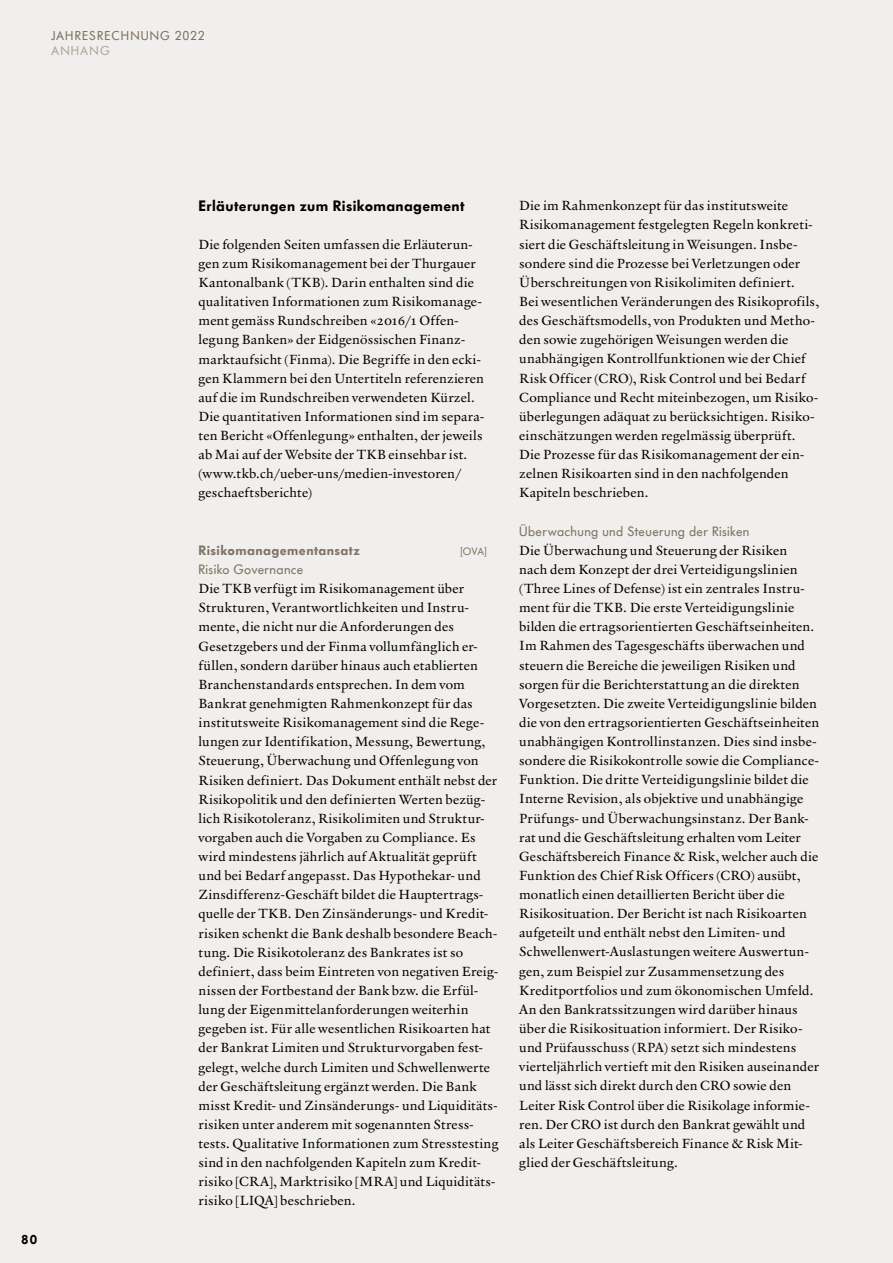
<style>
.page{position:relative;width:893px;height:1263px;background:#f1efed}
.page>*{position:absolute;margin:0;border:0;box-sizing:border-box;transform-origin:0 0}
.t1{font:600 15px "Futura BQ";letter-spacing:.025em;color:#000}
.t2{font:13.5px/19.2px "Verdigris MVB Pro Text";letter-spacing:.015em;color:#000}
.t3{font:13.5px "Futura BQ";letter-spacing:.03em;color:#7f7364}
.t4{font:600 13.5px "Futura BQ";letter-spacing:.03em;color:#7f7364}
.t5{font:12.75px "Futura BQ";letter-spacing:.08em;color:#7f7364}
.t6{font:12.75px "Futura BQ";letter-spacing:.09em;color:#afa69b}
.t7{font:600 12.75px "Futura BQ";color:#000}
.t8{font:10.5px "Futura BQ";color:#7f7364}
</style>
<div class="page">
<p class="t5" style="left:51px;top:28px;width:155px">JAHRESRECHNUNG 2022</p>
<p class="t6" style="left:51px;top:43px;width:60px">ANHANG</p>
<p class="t7" style="left:21px;top:1231px;width:18px">80</p>
<p class="t1" style="left:199px;top:195px;width:267px">Erläuterungen zum Risikomanagement</p>
<p class="t2" style="left:199px;top:234px;width:287px">Die folgenden Seiten umfassen die Erläuterun&shy;gen zum Risikomanagement bei der Thurgauer Kantonalbank (TKB). Darin enthalten sind die qualitativen Informationen zum Risikomanage&shy;ment gemäss Rundschreiben «2016/1 Offen&shy;legung Banken» der Eidgenössischen Finanz&shy;marktaufsicht (Finma). Die Begriffe in den ecki&shy;gen Klammern bei den Untertiteln referenzieren auf die im Rundschreiben verwendeten Kürzel.<br>Die quantitativen Informationen sind im separa&shy;ten Bericht «Offenlegung» enthalten, der jeweils ab Mai auf der Website der TKB einsehbar ist. (www.tkb.ch/ueber-uns/medien-investoren/ geschaeftsberichte)</p>
<p class="t4" style="left:199px;top:541px;width:163px">Risikomanagementansatz</p>
<p class="t8" style="left:460px;top:544px;width:28px">[OVA]</p>
<p class="t3" style="left:199px;top:561px;width:106px">Risiko Governance</p>
<p class="t2" style="left:199px;top:578px;width:301px">Die TKB verfügt im Risikomanagement über Strukturen, Verantwortlichkeiten und Instru&shy;mente, die nicht nur die Anforderungen des Gesetzgebers und der Finma vollumfänglich er&shy;füllen, sondern darüber hinaus auch etablierten Branchenstandards entsprechen. In dem vom Bankrat genehmigten Rahmenkonzept für das institutsweite Risikomanagement sind die Rege&shy;lungen zur Identifikation, Messung, Bewertung, Steuerung, Überwachung und Offenlegung von Risiken definiert. Das Dokument enthält nebst der Risikopolitik und den definierten Werten bezüg&shy;lich Risikotoleranz, Risikolimiten und Struktur&shy;vorgaben auch die Vorgaben zu Compliance. Es wird mindestens jährlich auf Aktualität geprüft und bei Bedarf angepasst. Das Hypothekar- und Zinsdifferenz-Geschäft bildet die Hauptertrags&shy;quelle der TKB. Den Zinsänderungs- und Kredit&shy;risiken schenkt die Bank deshalb besondere Beach&shy;tung. Die Risikotoleranz des Bankrates ist so definiert, dass beim Eintreten von negativen Ereig&shy;nissen der Fortbestand der Bank bzw. die Erfül&shy;lung der Eigenmittelanforderungen weiterhin gegeben ist. Für alle wesentlichen Risikoarten hat der Bankrat Limiten und Strukturvorgaben fest&shy;gelegt, welche durch Limiten und Schwellenwerte der Geschäftsleitung ergänzt werden. Die Bank misst Kredit- und Zinsänderungs- und Liquiditäts&shy;risiken unter anderem mit sogenannten Stress&shy;tests. Qualitative Informationen zum Stresstesting sind in den nachfolgenden Kapiteln zum Kredit&shy;risiko [CRA], Marktrisiko [MRA] und Liquiditäts&shy;risiko [LIQA] beschrieben.</p>
<p class="t2" style="left:519px;top:196px;width:301px">Die im Rahmenkonzept für das institutsweite Risikomanagement festgelegten Regeln konkreti&shy;siert die Geschäftsleitung in Weisungen. Insbe&shy;sondere sind die Prozesse bei Verletzungen oder Überschreitungen von Risikolimiten definiert.<br>Bei wesentlichen Veränderungen des Risikoprofils, des Geschäftsmodells, von Produkten und Metho&shy;den sowie zugehörigen Weisungen werden die unabhängigen Kontrollfunktionen wie der Chief Risk Officer (CRO), Risk Control und bei Bedarf Compliance und Recht miteinbezogen, um Risiko&shy;überlegungen adäquat zu berücksichtigen. Risiko&shy;einschätzungen werden regelmässig überprüft.<br>Die Prozesse für das Risikomanagement der ein&shy;zelnen Risikoarten sind in den nachfolgenden Kapiteln beschrieben.</p>
<p class="t3" style="left:519px;top:522px;width:232px">Überwachung und Steuerung der Risiken</p>
<p class="t2" style="left:519px;top:540px;width:301px">Die Überwachung und Steuerung der Risiken<br>nach dem Konzept der drei Verteidigungslinien (Three Lines of Defense) ist ein zentrales Instru&shy;ment für die TKB. Die erste Verteidigungslinie bilden die ertragsorientierten Geschäftseinheiten.<br>Im Rahmen des Tagesgeschäfts überwachen und steuern die Bereiche die jeweiligen Risiken und sorgen für die Berichterstattung an die direkten Vorgesetzten. Die zweite Verteidigungslinie bilden die von den ertragsorientierten Geschäftseinheiten unabhängigen Kontrollinstanzen. Dies sind insbe&shy;sondere die Risikokontrolle sowie die Compliance-Funktion. Die dritte Verteidigungslinie bildet die Interne Revision, als objektive und unabhängige Prüfungs- und Überwachungsinstanz. Der Bank&shy;rat und die Geschäftsleitung erhalten vom Leiter Geschäftsbereich Finance &amp; Risk, welcher auch die Funktion des Chief Risk Officers (CRO) ausübt, monatlich einen detaillierten Bericht über die Risikosituation. Der Bericht ist nach Risikoarten aufgeteilt und enthält nebst den Limiten- und Schwellenwert-Auslastungen weitere Auswertun&shy;gen, zum Beispiel zur Zusammensetzung des Kreditportfolios und zum ökonomischen Umfeld.<br>An den Bankratssitzungen wird darüber hinaus über die Risikosituation informiert. Der Risiko&shy;und Prüfausschuss (RPA) setzt sich mindestens vierteljährlich vertieft mit den Risiken auseinander und lässt sich direkt durch den CRO sowie den Leiter Risk Control über die Risikolage informie&shy;ren. Der CRO ist durch den Bankrat gewählt und als Leiter Geschäftsbereich Finance &amp; Risk Mit&shy;glied der Geschäftsleitung.</p>
</div>
